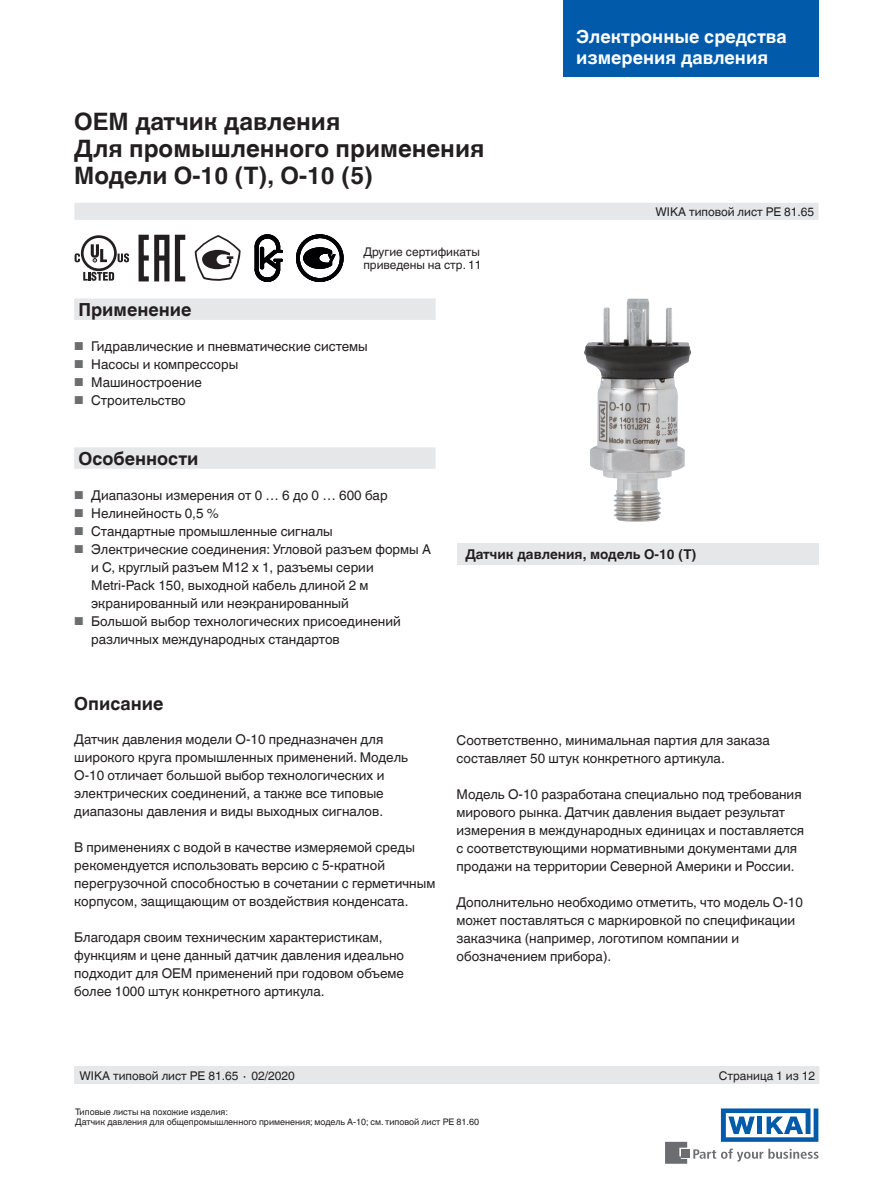
<style>
.page{position:relative;width:893px;height:1188px;background:#fff}
.page>*{position:absolute;margin:0;border:0;box-sizing:border-box;transform-origin:0 0}
.t1{font:700 24px/27px "Helvetica World";color:#231f20}
.t2{font:700 18px/21px "Helvetica World";color:#fff}
.t3{font:700 18px "Helvetica World";color:#231f20}
.t4{font:13.5px/18px "Helvetica World";color:#231f20}
.t5{font:700 13.5px "Helvetica World";color:#231f20}
.t6{font:12px/13.5px "Helvetica World";color:#231f20}
.t7{font:9px/10.5px "Helvetica World";color:#231f20}
.s1{font-size:11.55px;color:#6c6d70}
</style>
<div class="page">
<svg style="left:693px;top:1149px;width:126px;height:13px"></svg>
<div style="left:682px;top:1150px;width:8px;height:8px;background:#6c6d70"></div>
<svg style="left:665px;top:1142px;width:22px;height:22px"></svg>
<svg style="left:721px;top:1108px;width:97px;height:34px"></svg>
<div style="left:563px;top:0;width:256px;height:76px;background:#015aaa"></div>
<div style="left:74px;top:203px;width:745px;height:17px;background:#e6e7e9"></div>
<div style="left:74px;top:1066px;width:745px;height:18px;background:#e6e7e9"></div>
<svg style="left:74px;top:298px;width:362px;height:171px"></svg>
<div style="left:457px;top:543px;width:361px;height:21px;background:#e6e7e9"></div>
<img style="left:584px;top:298px;width:107px;height:224px">
<svg style="left:175px;top:235px;width:10px;height:46px"></svg>
<svg style="left:139px;top:235px;width:30px;height:46px"></svg>
<svg style="left:195px;top:235px;width:46px;height:46px"></svg>
<svg style="left:255px;top:235px;width:28px;height:46px"></svg>
<svg style="left:296px;top:235px;width:47px;height:46px"></svg>
<svg style="left:83px;top:272px;width:31px;height:9px"></svg>
<svg style="left:118px;top:253px;width:11px;height:9px"></svg>
<div style="left:81px;top:235px;width:36px;height:36px;border:3px solid #231f20;border-radius:50%"></div>
<svg style="left:91px;top:244px;width:16px;height:18px"></svg>
<svg style="left:75px;top:253px;width:5px;height:9px"></svg>
<h1 class="t1" style="left:74px;top:108px;width:412px">OEM датчик давления<br>Для промышленного применения<br>Модели O-10 (T), O-10 (5)</h1>
<p class="t6" style="left:363px;top:245px;width:120px">Другие сертификаты приведены на стр. 11</p>
<h2 class="t3" style="left:78px;top:299px;width:114px">Применение</h2>
<p class="t4" style="left:74px;top:337px;width:295px"><span class="s1">■</span> Гидравлические и пневматические системы</p>
<p class="t4" style="left:74px;top:355px;width:166px"><span class="s1">■</span> Насосы и компрессоры</p>
<p class="t4" style="left:74px;top:373px;width:129px"><span class="s1">■</span> Машиностроение</p>
<p class="t4" style="left:74px;top:391px;width:113px"><span class="s1">■</span> Строительство</p>
<h2 class="t2" style="left:576px;top:26px;width:212px">Электронные средства измерения давления</h2>
<p class="t6" style="left:655px;top:205px;width:160px">WIKA типовой лист PE 81.65</p>
<h2 class="t3" style="left:78px;top:448px;width:122px">Особенности</h2>
<p class="t4" style="left:74px;top:486px;width:315px"><span class="s1">■</span> Диапазоны измерения от 0 … 6 до 0 … 600 бар</p>
<p class="t4" style="left:74px;top:504px;width:146px"><span class="s1">■</span> Нелинейность 0,5 %</p>
<p class="t4" style="left:74px;top:522px;width:260px"><span class="s1">■</span> Стандартные промышленные сигналы</p>
<p class="t4" style="left:91px;top:540px;width:341px;text-indent:-17px"><span class="s1">■</span> Электрические соединения: Угловой разъем формы А и C, круглый разъем M12 x 1, разъемы серии Metri-Pack 150, выходной кабель длиной 2 м экранированный или неэкранированный</p>
<p class="t4" style="left:91px;top:612px;width:311px;text-indent:-17px"><span class="s1">■</span> Большой выбор технологических присоединений различных международных стандартов</p>
<h2 class="t3" style="left:74px;top:693px;width:91px">Описание</h2>
<p class="t4" style="left:74px;top:730px;width:335px">Датчик давления модели O-10 предназначен для широкого круга промышленных применений. Модель O-10 отличает большой выбор технологических и электрических соединений, а также все типовые диапазоны давления и виды выходных сигналов.</p>
<p class="t4" style="left:74px;top:838px;width:363px">В применениях с водой в качестве измеряемой среды рекомендуется использовать версию с 5-кратной перегрузочной способностью в сочетании с герметичным корпусом, защищающим от воздействия конденсата.</p>
<p class="t4" style="left:74px;top:928px;width:331px">Благодаря своим техническим характеристикам, функциям и цене данный датчик давления идеально подходит для OEM применений при годовом объеме более 1000 штук конкретного артикула.</p>
<p class="t5" style="left:465px;top:546px;width:233px">Датчик давления, модель O-10 (T)</p>
<p class="t4" style="left:457px;top:731px;width:315px">Соответственно, минимальная партия для заказа составляет 50 штук конкретного артикула.</p>
<p class="t4" style="left:457px;top:785px;width:349px">Модель O-10 разработана специально под требования мирового рынка. Датчик давления выдает результат измерения в международных единицах и поставляется с соответствующими нормативными документами для продажи на территории Северной Америки и России.</p>
<p class="t4" style="left:457px;top:893px;width:348px">Дополнительно необходимо отметить, что модель O-10 может поставляться с маркировкой по спецификации заказчика (например, логотипом компании и обозначением прибора).</p>
<p class="t6" style="left:80px;top:1069px;width:217px">WIKA типовой лист PE 81.65 ∙ 02/2020</p>
<p class="t6" style="left:719px;top:1069px;width:98px">Страница 1 из 12</p>
<p class="t7" style="left:75px;top:1107px;width:405px">Типовые листы на похожие изделия:<br>Датчик давления для общепромышленного применения; модель A-10; см. типовой лист PE 81.60</p>
</div>
